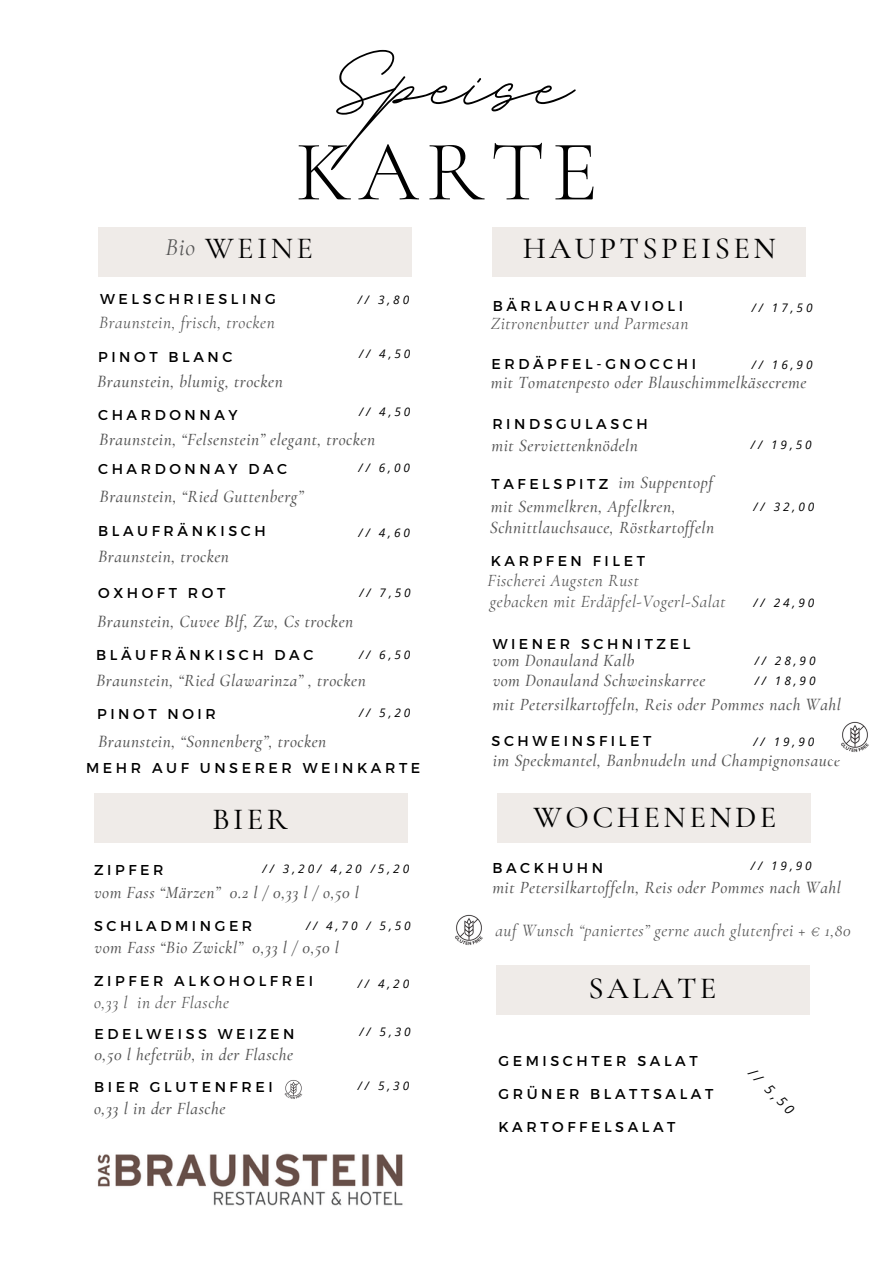
<style>
.page{position:relative;width:894px;height:1264px;background:#fff}
.page>*{position:absolute;margin:0;border:0;box-sizing:border-box;transform-origin:0 0}
.t1{font:162.45px "BD Script";color:#000}
.t2{font:300 86.55px "Cormorant Garamond";letter-spacing:.08em;color:#000}
.t3{font:500 30.6px "Cormorant Garamond";letter-spacing:.11em;color:#000}
.t4{font:30.6px "Cormorant Garamond";letter-spacing:.11em;color:#000}
.t5{font:italic 24.15px "Cormorant Garamond";color:#545454}
.t6{font:italic 500 17.25px "Cormorant Garamond";letter-spacing:.03em;color:#545454}
.t7{font:italic 17.25px "Cormorant Garamond";letter-spacing:.03em;color:#545454}
.t8{font:14.25px "Montserrat";letter-spacing:.25em;color:#000}
.t9{font:italic 13.35px "Open Sans";color:#000}
.t10{font:italic 11.85px "Open Sans";letter-spacing:.25em;color:#000}
</style>
<div class="page">
<div style="left:98px;top:227px;width:314px;height:49px;background:#efebe8"></div>
<div style="left:94px;top:793px;width:314px;height:49px;background:#efebe8"></div>
<div style="left:492px;top:227px;width:314px;height:49px;background:#efebe8"></div>
<img style="left:841px;top:721px;width:28px;height:31px">
<img style="left:284px;top:1080px;width:19px;height:19px">
<div style="left:495px;top:965px;width:314px;height:49px;background:#efebe8"></div>
<div style="left:496px;top:793px;width:314px;height:49px;background:#efebe8"></div>
<img style="left:455px;top:914px;width:28px;height:31px">
<img style="left:97px;top:1153px;width:306px;height:53px">
<h3 class="t1" style="left:331px;top:-24px;width:241px">Speise</h3>
<h5 class="t2" style="left:295px;top:119px;width:304px">KARTE</h5>
<p class="t4" style="left:205px;top:230px;width:109px">WEINE</p>
<p class="t8" style="left:100px;top:289px;width:177px">WELSCHRIESLING</p>
<p class="t7" style="left:99px;top:312px;width:177px">Braunstein, frisch, trocken</p>
<p class="t8" style="left:98px;top:348px;width:136px">PINOT BLANC</p>
<p class="t6" style="left:97px;top:371px;width:187px">Braunstein, blumig, trocken</p>
<p class="t5" style="left:165px;top:233px;width:31px">Bio</p>
<p class="t10" style="left:358px;top:291px;width:53px">// 3,80</p>
<p class="t10" style="left:359px;top:345px;width:53px">// 4,50</p>
<p class="t10" style="left:359px;top:403px;width:53px">// 4,50</p>
<p class="t8" style="left:98px;top:405px;width:141px">CHARDONNAY</p>
<h6 class="t6" style="left:99px;top:429px;width:277px">Braunstein, “Felsenstein” elegant, trocken</h6>
<p class="t8" style="left:98px;top:459px;width:190px">CHARDONNAY DAC</p>
<h6 class="t6" style="left:99px;top:486px;width:205px">Braunstein, “Ried Guttenberg”</h6>
<p class="t8" style="left:98px;top:521px;width:169px">BLAUFRÄNKISCH</p>
<p class="t6" style="left:98px;top:546px;width:132px">Braunstein, trocken</p>
<p class="t8" style="left:98px;top:583px;width:129px">OXHOFT ROT</p>
<p class="t10" style="left:358px;top:459px;width:53px">// 6,00</p>
<h6 class="t10" style="left:358px;top:524px;width:53px">// 4,60</h6>
<h6 class="t10" style="left:359px;top:584px;width:53px">// 7,50</h6>
<p class="t6" style="left:97px;top:610px;width:257px">Braunstein, Cuvee Blf, Zw, Cs trocken</p>
<p class="t8" style="left:96px;top:645px;width:219px">BLÄUFRÄNKISCH DAC</p>
<p class="t10" style="left:359px;top:646px;width:53px">// 6,50</p>
<h6 class="t6" style="left:96px;top:670px;width:271px">Braunstein, “Ried Glawarinza” , trocken</h6>
<p class="t10" style="left:359px;top:704px;width:53px">// 5,20</p>
<p class="t6" style="left:98px;top:731px;width:230px">Braunstein, “Sonnenberg”, trocken</p>
<p class="t8" style="left:97px;top:704px;width:120px">PINOT NOIR</p>
<p class="t8" style="left:86px;top:758px;width:335px">MEHR AUF UNSERER WEINKARTE</p>
<p class="t3" style="left:212px;top:800px;width:77px">BIER</p>
<p class="t10" style="left:262px;top:860px;width:148px">// 3,20/ 4,20 /5,20</p>
<h6 class="t8" style="left:94px;top:860px;width:71px">ZIPFER</h6>
<p class="t6" style="left:94px;top:881px;width:266px">vom Fass “Märzen” 0.2 l / 0,33 l / o,50 l</p>
<p class="t8" style="left:94px;top:917px;width:160px">SCHLADMINGER</p>
<h6 class="t6" style="left:95px;top:936px;width:246px">vom Fass “Bio Zwickl” 0,33 l / 0,50 l</h6>
<p class="t10" style="left:306px;top:917px;width:106px">// 4,70 / 5,50</p>
<h6 class="t8" style="left:94px;top:971px;width:220px">ZIPFER ALKOHOLFREI</h6>
<p class="t7" style="left:94px;top:991px;width:136px">o,33 l in der Flasche</p>
<p class="t10" style="left:358px;top:975px;width:53px">// 4,20</p>
<h6 class="t8" style="left:95px;top:1024px;width:201px">EDELWEISS WEIZEN</h6>
<p class="t6" style="left:94px;top:1044px;width:200px">0,50 l hefetrüb, in der Flasche</p>
<p class="t10" style="left:359px;top:1023px;width:53px">// 5,30</p>
<h1 class="t8" style="left:94px;top:1077px;width:180px">BIER GLUTENFREI</h1>
<h2 class="t6" style="left:94px;top:1098px;width:133px">o,33 l in der Flasche</h2>
<h6 class="t10" style="left:358px;top:1077px;width:53px">// 5,30</h6>
<p class="t3" style="left:522px;top:230px;width:254px">HAUPTSPEISEN</p>
<p class="t8" style="left:492px;top:296px;width:192px">BÄRLAUCHRAVIOLI</p>
<p class="t10" style="left:751px;top:299px;width:62px">// 17,50</p>
<p class="t7" style="left:490px;top:313px;width:199px">Zitronenbutter und Parmesan</p>
<p class="t8" style="left:491px;top:354px;width:206px">ERDÄPFEL-GNOCCHI</p>
<h6 class="t6" style="left:490px;top:372px;width:317px">mit Tomatenpesto oder Blauschimmelkäsecreme</h6>
<p class="t10" style="left:751px;top:356px;width:62px">// 16,90</p>
<h6 class="t8" style="left:492px;top:415px;width:157px">RINDSGULASCH</h6>
<p class="t6" style="left:491px;top:435px;width:148px">mit Serviettenknödeln</p>
<p class="t10" style="left:750px;top:437px;width:62px">// 19,50</p>
<p class="t8" style="left:491px;top:475px;width:118px">TAFELSPITZ</p>
<h6 class="t6" style="left:618px;top:471px;width:96px">im Suppentopf</h6>
<p class="t6" style="left:489px;top:517px;width:226px">Schnittlauchsauce, Röstkartoffeln</p>
<h3 class="t6" style="left:490px;top:496px;width:186px">mit Semmelkren, Apfelkren,</h3>
<p class="t10" style="left:753px;top:498px;width:62px">// 32,00</p>
<p class="t8" style="left:490px;top:551px;width:156px">KARPFEN FILET</p>
<p class="t7" style="left:487px;top:569px;width:153px">Fischerei Augsten Rust</p>
<h6 class="t7" style="left:489px;top:591px;width:237px">gebacken mit Erdäpfel-Vogerl-Salat</h6>
<p class="t8" style="left:492px;top:634px;width:199px">WIENER SCHNITZEL</p>
<h6 class="t10" style="left:753px;top:594px;width:62px">// 24,90</h6>
<h6 class="t6" style="left:492px;top:649px;width:144px">vom Donauland Kalb</h6>
<p class="t10" style="left:754px;top:652px;width:62px">// 28,90</p>
<h3 class="t6" style="left:492px;top:670px;width:214px">vom Donauland Schweinskarree</h3>
<h3 class="t10" style="left:754px;top:672px;width:62px">// 18,90</h3>
<p class="t6" style="left:492px;top:693px;width:350px">mit Petersilkartoffeln, Reis oder Pommes nach Wahl</p>
<p class="t8" style="left:491px;top:731px;width:161px">SCHWEINSFILET</p>
<h6 class="t10" style="left:753px;top:733px;width:62px">// 19,90</h6>
<h4 class="t6" style="left:492px;top:750px;width:349px">im Speckmantel, Banbnudeln und Champignonsauce</h4>
<p class="t3" style="left:533px;top:798px;width:244px">WOCHENENDE</p>
<p class="t8" style="left:492px;top:858px;width:112px">BACKHUHN</p>
<p class="t10" style="left:750px;top:857px;width:62px">// 19,90</p>
<h6 class="t6" style="left:492px;top:877px;width:350px">mit Petersilkartoffeln, Reis oder Pommes nach Wahl</h6>
<h6 class="t7" style="left:495px;top:920px;width:356px">auf Wunsch “paniertes” gerne auch glutenfrei + € 1,80</h6>
<h6 class="t3" style="left:588px;top:969px;width:129px">SALATE</h6>
<p class="t8" style="left:498px;top:1051px;width:201px">GEMISCHTER SALAT</p>
<p class="t8" style="left:498px;top:1084px;width:216px">GRÜNER BLATTSALAT</p>
<h6 class="t8" style="left:498px;top:1117px;width:178px">KARTOFFELSALAT</h6>
<p class="t9" style="left:757px;top:1064px;width:59px;rotate:45deg">// 5,50</p>
</div>
